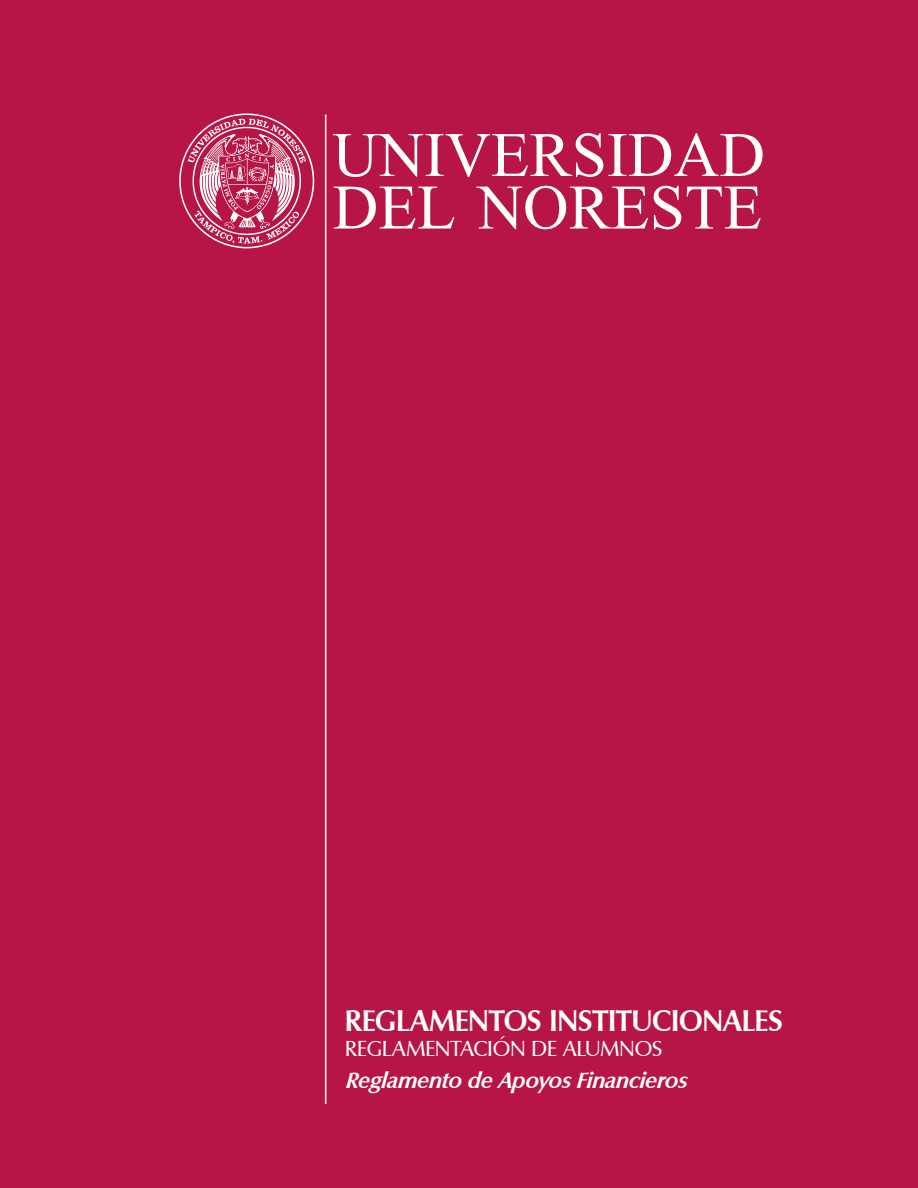
<style>
.page{position:relative;width:918px;height:1188px;background:#b61546}
.page>*{position:absolute;margin:0;border:0;box-sizing:border-box;transform-origin:0 0}
.t1{font:600 28.5px "Columbia";letter-spacing:.01em;color:#fff}
.t2{font:italic 600 21px "Columbia";color:#fff}
.t3{font:21px "Columbia";color:#fff}
</style>
<div class="page">
<svg style="left:333px;top:133px;width:430px;height:96px"></svg>
<svg style="left:179px;top:113px;width:135px;height:135px"></svg>
<hr style="left:325px;top:114px;width:1px;height:990px;background:#fff">
<h1 class="t1" style="left:345px;top:1004px;width:439px">REGLAMENTOS INSTITUCIONALES</h1>
<p class="t3" style="left:345px;top:1036px;width:319px">REGLAMENTACIÓN DE ALUMNOS</p>
<p class="t2" style="left:345px;top:1068px;width:343px">Reglamento de Apoyos Financieros</p>
</div>
